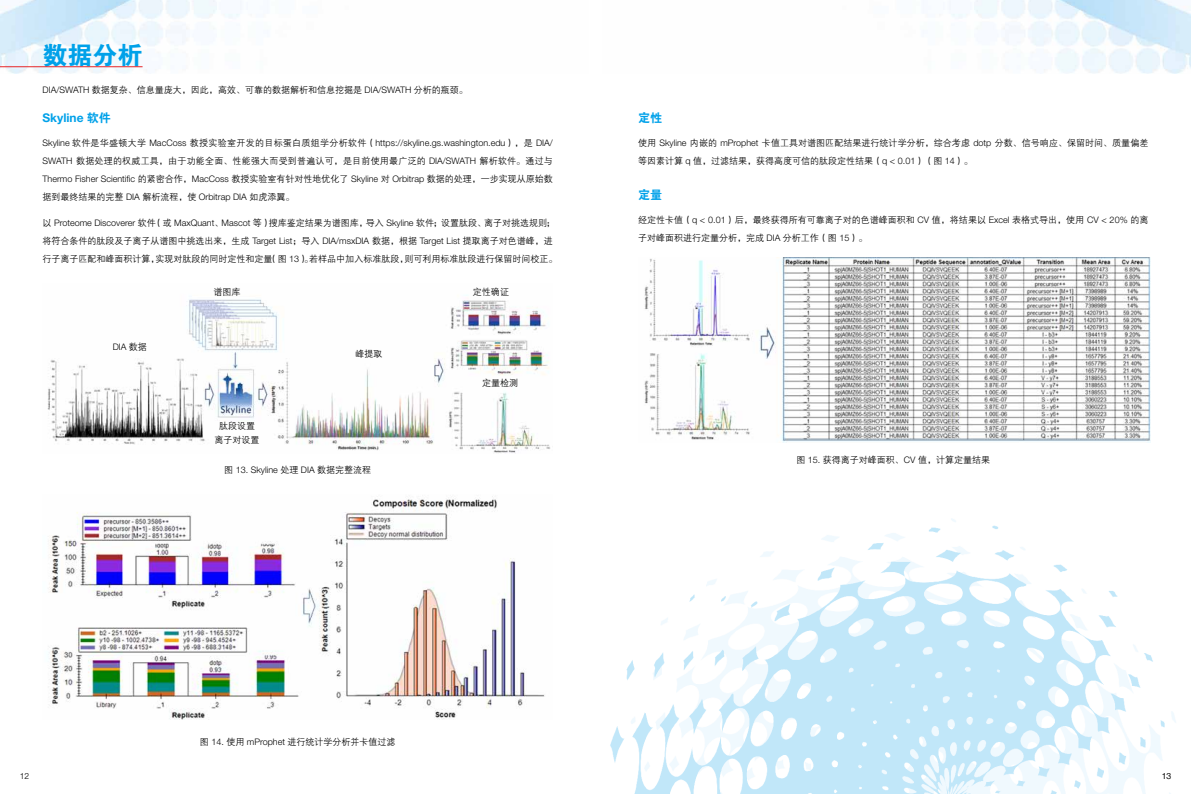
<style>
.page{position:relative;width:1191px;height:794px;background:#fff}
.page>*{position:absolute;margin:0;border:0;box-sizing:border-box;transform-origin:0 0}
.t1{font:25px "FZDHTJW GB1 0";color:#00a1e9}
.t2{font:700 12px "Helvetica Neue LT Std";color:#00a1e9}
.t3{font:12px "FZDHTJW GB1 0";color:#00a1e9}
.t4{font:9px/18px "FZZDXJW GB1 0";color:#000}
.t5{font:300 9px "Helvetica Neue LT Std";color:#000}
.t6{font:9px "FZZDXJW GB1 0";letter-spacing:.025em;color:#000}
.t7{font:300 8.5px "Helvetica Neue LT Std";color:#000}
.s1{font-family:"Helvetica Neue LT Std";font-weight:300}
.s2{font-family:"FZDHTJW GB1 0";font-weight:400}
.s3{font-family:"FZZDXJW GB1 0";font-weight:400}
</style>
<div class="page">
<img style="left:0;top:0;width:241px;height:73px">
<img style="left:950px;top:0;width:241px;height:73px">
<img style="left:610px;top:519px;width:566px;height:275px">
<img style="left:47px;top:295px;width:503px;height:158px">
<img style="left:49px;top:496px;width:496px;height:224px">
<hr style="left:0;top:66px;width:143px;height:1px;background:#e72527">
<img style="left:644px;top:257px;width:506px;height:186px">
<h1 class="t1" style="left:43px;top:42px;width:101px">数据分析</h1>
<p class="t4" style="left:43px;top:81px;width:427px"><span class="s1">DIA/SWATH</span> 数据复杂、信息量庞大，因此，高效、可靠的数据解析和信息挖掘是 <span class="s1">DIA/SWATH</span> 分析的瓶颈。</p>
<h2 class="t2" style="left:43px;top:110px;width:70px">Skyline <span class="s2">软件</span></h2>
<p class="t5" style="left:43px;top:137px;width:512px">Skyline <span class="s3">软件是华盛顿大学</span> MacCoss <span class="s3">教授实验室开发的目标蛋白质组学分析软件（</span>https://skyline.gs.washington.edu<span class="s3">），是</span> DIA/</p>
<p class="t6" style="left:43px;top:156px;width:512px"><span class="s1">SWATH</span> 数据处理的权威工具，由于功能全面、性能强大而受到普遍认可，是目前使用最广泛的 <span class="s1">DIA/SWATH</span> 解析软件。通过与</p>
<p class="t5" style="left:43px;top:173px;width:512px">Thermo Fisher Scientific <span class="s3">的紧密合作，</span>MacCoss <span class="s3">教授实验室有针对性地优化了</span> Skyline <span class="s3">对</span> Orbitrap <span class="s3">数据的处理，一步实现从原始数</span></p>
<p class="t4" style="left:43px;top:188px;width:253px">据到最终结果的完整 <span class="s1">DIA</span> 解析流程，使 <span class="s1">Orbitrap DIA</span> 如虎添翼。</p>
<p class="t5" style="left:43px;top:217px;width:514px"><span class="s3">以</span> Proteome Discoverer <span class="s3">软件（或</span> MaxQuant<span class="s3">、</span>Mascot <span class="s3">等）搜库鉴定结果为谱图库，导入</span> Skyline <span class="s3">软件；设置肽段、离子对挑选规则；</span></p>
<p class="t4" style="left:43px;top:232px;width:516px">将符合条件的肽段及子离子从谱图中挑选出来，生成 <span class="s1">Target List</span>；导入 <span class="s1">DIA/msxDIA</span> 数据，根据 <span class="s1">Target List</span> 提取离子对色谱峰，进行子离子匹配和峰面积计算，实现对肽段的同时定性和定量（图 <span class="s1">13</span>）。若样品中加入标准肽段，则可利用标准肽段进行保留时间校正。</p>
<p class="t5" style="left:113px;top:341px;width:36px">DIA <span class="s3">数据</span></p>
<p class="t4" style="left:213px;top:283px;width:28px">谱图库</p>
<p class="t4" style="left:214px;top:419px;width:46px;line-height:14px;text-align:center">肽段设置离子对设置</p>
<p class="t4" style="left:355px;top:345px;width:28px">峰提取</p>
<p class="t5" style="left:224px;top:464px;width:149px"><span class="s3">图</span> 13. Skyline <span class="s3">处理</span> DIA <span class="s3">数据完整流程</span></p>
<p class="t4" style="left:473px;top:283px;width:37px">定性确证</p>
<p class="t4" style="left:482px;top:374px;width:38px">定量检测</p>
<h2 class="t3" style="left:638px;top:112px;width:25px">定性</h2>
<p class="t4" style="left:638px;top:134px;width:512px">使用 <span class="s1">Skyline</span> 内嵌的 <span class="s1">mProphet</span> 卡值工具对谱图匹配结果进行统计学分析，综合考虑 <span class="s1">dotp</span> 分数、信号响应、保留时间、质量偏差等因素计算 <span class="s1">q</span> 值，过滤结果，获得高度可信的肽段定性结果（<span class="s1">q &lt; 0.01</span>）（图 <span class="s1">14</span>）。</p>
<h2 class="t3" style="left:638px;top:188px;width:25px">定量</h2>
<p class="t4" style="left:638px;top:211px;width:512px">经定性卡值（<span class="s1">q &lt; 0.01</span>）后，最终获得所有可靠离子对的色谱峰面积和 <span class="s1">CV</span> 值，将结果以 <span class="s1">Excel</span> 表格式导出，使用 <span class="s1">CV &lt; 20%</span> 的离子对峰面积进行定量分析，完成 <span class="s1">DIA</span> 分析工作（图 <span class="s1">15</span>）。</p>
<p class="t4" style="left:796px;top:451px;width:195px">图 <span class="s1">15.</span> 获得离子对峰面积、<span class="s1">CV</span> 值，计算定量结果</p>
<p class="t7" style="left:20px;top:770px;width:11px">12</p>
<p class="t4" style="left:200px;top:733px;width:197px">图 <span class="s1">14.</span> 使用 <span class="s1">mProphet</span> 进行统计学分析并卡值过滤</p>
<p class="t7" style="left:1161px;top:770px;width:11px">13</p>
</div>
